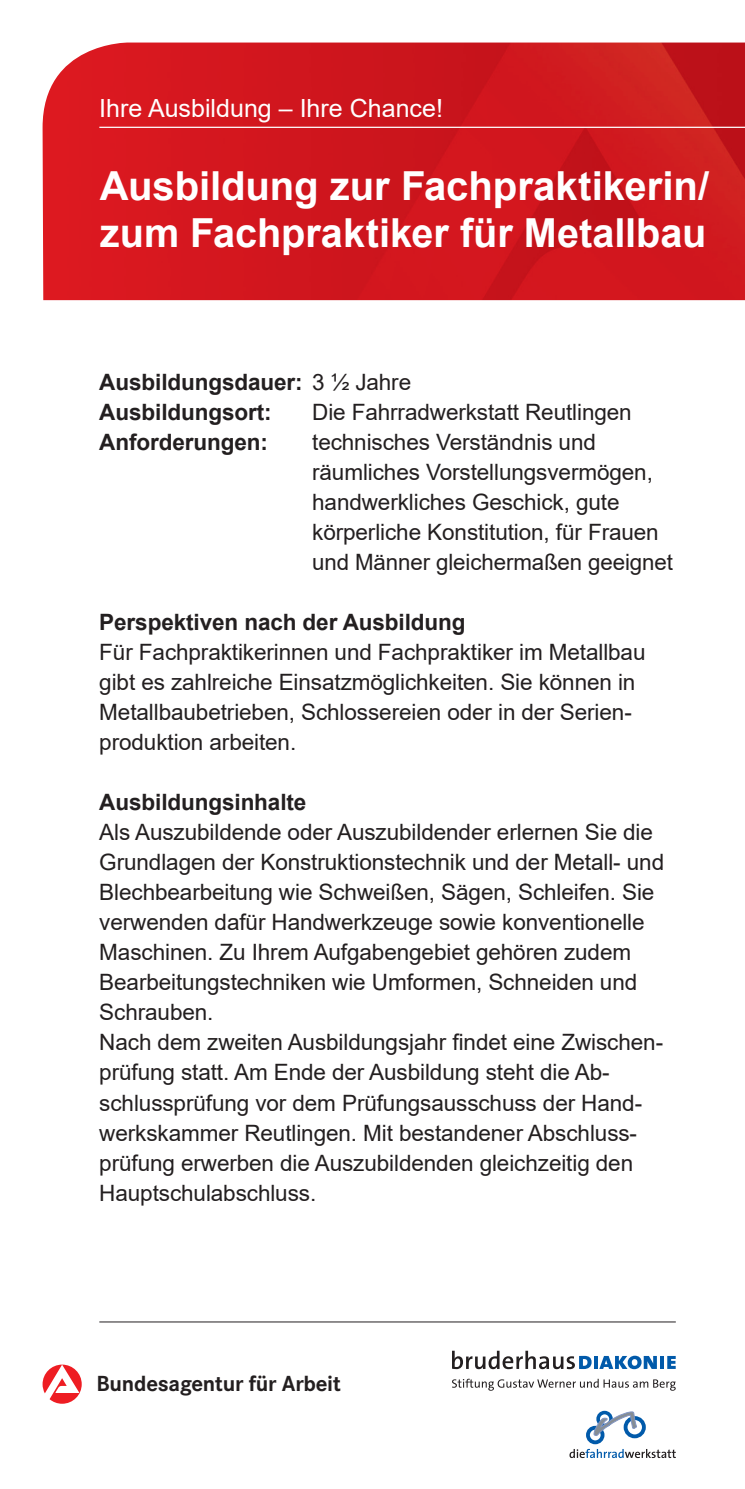
<style>
.page{position:relative;width:745px;height:1489px;background:#fff}
.page>*{position:absolute;margin:0;border:0;box-sizing:border-box;transform-origin:0 0}
.t1{font:700 40px/47.5px "Arial";color:#fff}
.t2{font:25px "Arial";color:#fff}
.t3{font:700 22.75px "Corporate S";letter-spacing:-.01em;color:#231f20}
.t4{font:22.5px/30px "Arial";letter-spacing:-.005em;color:#231f20}
.t5{font:700 22.5px/30px "Arial";letter-spacing:-.005em;color:#231f20}
.s1{font-weight:400}
</style>
<div class="page">
<img style="left:43px;top:43px;width:701px;height:257px">
<hr style="left:99px;top:1321px;width:576px;height:1px;background:#231f20">
<svg style="left:43px;top:1364px;width:39px;height:39px"></svg>
<hr style="left:99px;top:127px;width:645px;height:1px;background:#fff">
<svg style="left:452px;top:1378px;width:223px;height:12px"></svg>
<svg style="left:452px;top:1350px;width:139px;height:18px"></svg>
<svg style="left:594px;top:1356px;width:3px;height:12px"></svg>
<svg style="left:599px;top:1355px;width:57px;height:13px"></svg>
<svg style="left:660px;top:1356px;width:3px;height:12px"></svg>
<svg style="left:667px;top:1356px;width:8px;height:12px"></svg>
<div style="left:623px;top:1415px;width:22px;height:23px;border:4px solid #015aaa;border-radius:50%"></div>
<div style="left:585px;top:1425px;width:19px;height:18px;border:4px solid #015aaa;border-radius:50%"></div>
<svg style="left:593px;top:1410px;width:43px;height:25px"></svg>
<svg style="left:569px;top:1448px;width:106px;height:9px"></svg>
<p class="t2" style="left:99px;top:91px;width:345px">Ihre Ausbildung – Ihre Chance!</p>
<h1 class="t1" style="left:100px;top:162px;width:610px">Ausbildung zur Fachpraktikerin/ zum Fachpraktiker für Metallbau</h1>
<p class="t5" style="left:99px;top:367px;width:313px">Ausbildungsdauer: <span class="s1">3 1/2 Jahre<br></span>Ausbildungsort:</p>
<p class="t4" style="left:312px;top:397px;width:321px">Die Fahrradwerkstatt Reutlingen</p>
<p class="t5" style="left:99px;top:427px;width:170px">Anforderungen:</p>
<p class="t4" style="left:312px;top:427px;width:362px">technisches Verständnis und räumliches Vorstellungsvermögen, handwerkliches Geschick, gute körperliche Konstitution, für Frauen und Männer gleichermaßen geeignet</p>
<p class="t5" style="left:99px;top:607px;width:367px">Perspektiven nach der Ausbildung</p>
<p class="t4" style="left:99px;top:637px;width:547px">Für Fachpraktikerinnen und Fachpraktiker im Metallbau gibt es zahlreiche Einsatzmöglichkeiten. Sie können in Metallbaubetrieben, Schlossereien oder in der Serien&shy;produktion arbeiten.</p>
<p class="t5" style="left:99px;top:787px;width:208px">Ausbildungsinhalte</p>
<p class="t4" style="left:99px;top:817px;width:566px">Als Auszubildende oder Auszubildender erlernen Sie die Grundlagen der Konstruktionstechnik und der Metall- und Blechbearbeitung wie Schweißen, Sägen, Schleifen. Sie verwenden dafür Handwerkzeuge sowie konventionelle Maschinen. Zu Ihrem Aufgabengebiet gehören zudem Bearbeitungstechniken wie Umformen, Schneiden und Schrauben.<br>Nach dem zweiten Ausbildungsjahr findet eine Zwischen&shy;prüfung statt. Am Ende der Ausbildung steht die Ab&shy;schlussprüfung vor dem Prüfungsausschuss der Hand&shy;werkskammer Reutlingen. Mit bestandener Abschluss&shy;prüfung erwerben die Auszubildenden gleichzeitig den Hauptschulabschluss.</p>
<p class="t3" style="left:96px;top:1369px;width:246px">Bundesagentur für Arbeit</p>
</div>
